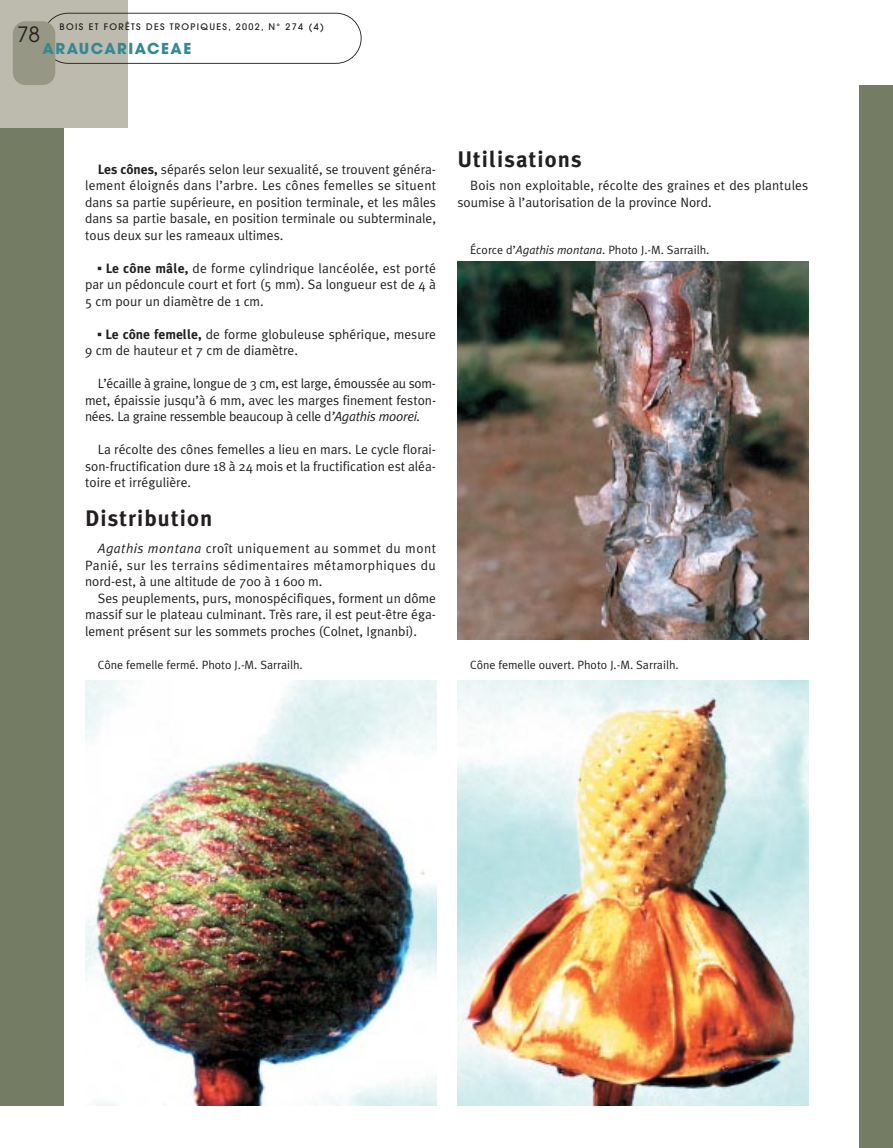
<style>
.page{position:relative;width:893px;height:1148px;background:#fff}
.page>*{position:absolute;margin:0;border:0;box-sizing:border-box;transform-origin:0 0}
.t1{font:700 22.5px "Meta Plus";letter-spacing:.05em;color:#231f1f}
.t2{font:21px "Avant Garde";color:#231f1f}
.t3{font:700 15px "Avant Garde";letter-spacing:.1em;color:#348894}
.t4{font:13.5px/16.5px "Meta Plus Normal";color:#231f1f;text-align:justify}
.t5{font:12px "Meta Plus Normal";color:#231f1f}
.t6{font:500 9px "Avant Garde";letter-spacing:.15em;color:#231f1f}
.s1{font-family:"Meta Plus";font-weight:700}
.s2{font-family:"Universal Newswith Comm Pi"}
.s3{font-style:italic}
</style>
<div class="page">
<div style="left:0;top:0;width:64px;height:1106px;background:#757c64"></div>
<div style="left:859px;top:85px;width:33px;height:1062px;background:#757c64"></div>
<div style="left:0;top:0;width:128px;height:128px;background:#bcbbad"></div>
<svg style="left:48px;top:13px;width:313px;height:51px"></svg>
<div style="left:13px;top:21px;width:42px;height:64px;background:#969885;border-radius:13px"></div>
<img style="left:85px;top:680px;width:351px;height:426px">
<img style="left:457px;top:680px;width:351px;height:426px">
<img style="left:457px;top:261px;width:351px;height:378px">
<h2 class="t2" style="left:17px;top:26px;width:25px">78</h2>
<p class="t6" style="left:60px;top:23px;width:266px">BOIS ET FORÊTS DES TROPIQUES, 2002, N° 274 (4)</p>
<p class="t3" style="left:43px;top:43px;width:150px">ARAUCARIACEAE</p>
<p class="t4" style="left:85px;top:162px;width:352px;text-indent:13px"><span class="s1">Les cônes,</span> séparés selon leur sexualité, se trouvent généra&shy;lement éloignés dans l’arbre. Les cônes femelles se situent dans sa partie supérieure, en position terminale, et les mâles dans sa partie basale, en position terminale ou subterminale, tous deux sur les rameaux ultimes.</p>
<p class="t4" style="left:85px;top:261px;width:352px;text-indent:13px"><span class="s2">▪</span> <span class="s1">Le cône mâle,</span> de forme cylindrique lancéolée, est porté par un pédoncule court et fort (5 mm). Sa longueur est de 4 à 5 cm pour un diamètre de 1 cm.</p>
<p class="t4" style="left:85px;top:327px;width:352px;text-indent:13px"><span class="s2">▪</span> <span class="s1">Le cône femelle,</span> de forme globuleuse sphérique, mesure<br>9 cm de hauteur et 7 cm de diamètre.</p>
<p class="t4" style="left:85px;top:376px;width:352px;text-indent:13px">L’écaille à graine, longue de 3 cm, est large, émoussée au som&shy;met, épaissie jusqu’à 6 mm, avec les marges finement feston&shy;nées. La graine ressemble beaucoup à celle d<span class="s3">’Agathis moorei.</span></p>
<p class="t4" style="left:85px;top:442px;width:352px;text-indent:13px">La récolte des cônes femelles a lieu en mars. Le cycle florai&shy;son-fructification dure 18 à 24 mois et la fructification est aléa&shy;toire et irrégulière.</p>
<h1 class="t1" style="left:85px;top:510px;width:129px">Distribution</h1>
<p class="t4" style="left:85px;top:541px;width:352px;text-indent:13px"><span class="s3">Agathis montana</span> croît uniquement au sommet du mont Panié, sur les terrains sédimentaires métamorphiques du nord-est, à une altitude de 700 à 1 600 m.</p>
<p class="t4" style="left:85px;top:591px;width:352px;text-indent:13px">Ses peuplements, purs, monospécifiques, forment un dôme massif sur le plateau culminant. Très rare, il est peut-être éga&shy;lement présent sur les sommets proches (Colnet, Ignanbi).</p>
<h1 class="t1" style="left:457px;top:150px;width:126px">Utilisations</h1>
<p class="t4" style="left:457px;top:178px;width:352px;text-indent:13px">Bois non exploitable, récolte des graines et des plantules soumise à l’autorisation de la province Nord.</p>
<p class="t5" style="left:470px;top:246px;width:241px">Écorce d’<span class="s3">Agathis montana</span>. Photo J.-M. Sarrailh.</p>
<p class="t5" style="left:98px;top:660px;width:206px">Cône femelle fermé. Photo J.-M. Sarrailh.</p>
<p class="t5" style="left:470px;top:660px;width:210px">Cône femelle ouvert. Photo J.-M. Sarrailh.</p>
</div>
